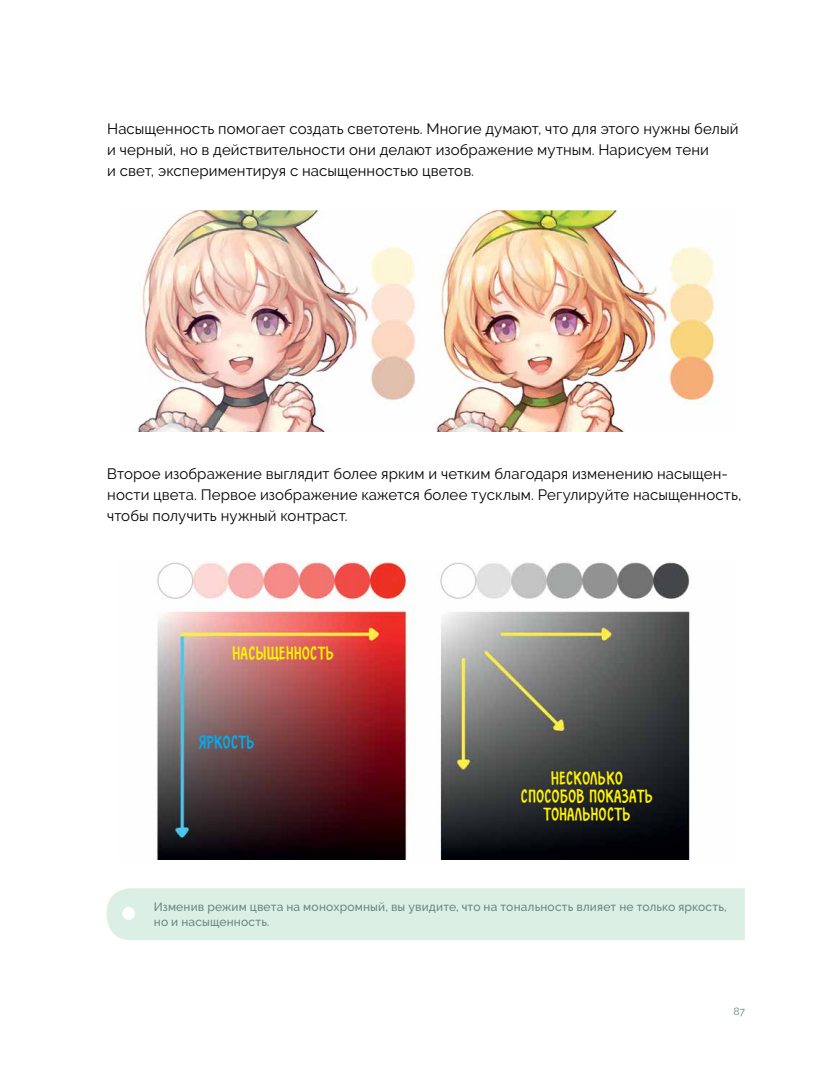
<style>
.page{position:relative;width:830px;height:1072px;background:#fff}
.page>*{position:absolute;margin:0;border:0;box-sizing:border-box;transform-origin:0 0}
.t1{font:18px/18px "v CC Marian Churchland";color:#fff200;text-align:center}
.t2{font:18px "v CC Marian Churchland";color:#00aeef}
.t3{font:15px/21px "Raleway";letter-spacing:.005em;color:#000}
.t4{font:500 12px/15px "Raleway";letter-spacing:.015em;color:#688680}
.t5{font:10.5px "Raleway";color:#688680}
</style>
<div class="page">
<img style="left:138px;top:210px;width:579px;height:221px">
<img style="left:157px;top:561px;width:535px;height:298px">
<div style="left:107px;top:888px;width:637px;height:52px;background:#dcefe5"></div>
<div style="left:122px;top:907px;width:13px;height:12px;background:#fff;border-radius:50%"></div>
<p class="t3" style="left:107px;top:118px;width:632px">Насыщенность помогает создать светотень. Многие думают, что для этого нужны белый и черный, но в действительности они делают изображение мутным. Нарисуем тени<br>и свет, экспериментируя с насыщенностью цветов.</p>
<p class="t3" style="left:107px;top:462px;width:635px">Второе изображение выглядит более ярким и четким благодаря изменению насыщен&shy;ности цвета. Первое изображение кажется более тусклым. Регулируйте насыщенность, чтобы получить нужный контраст.</p>
<p class="t1" style="left:232px;top:644px;width:103px">Насыщенность</p>
<p class="t2" style="left:199px;top:732px;width:57px">Яркость</p>
<p class="t1" style="left:520px;top:768px;width:134px">Несколько способов показать тональность</p>
<p class="t4" style="left:154px;top:898px;width:574px">Изменив режим цвета на монохромный, вы увидите, что на тональность влияет не только яркость, но и насыщенность.</p>
<p class="t5" style="left:733px;top:1004px;width:13px">87</p>
</div>
